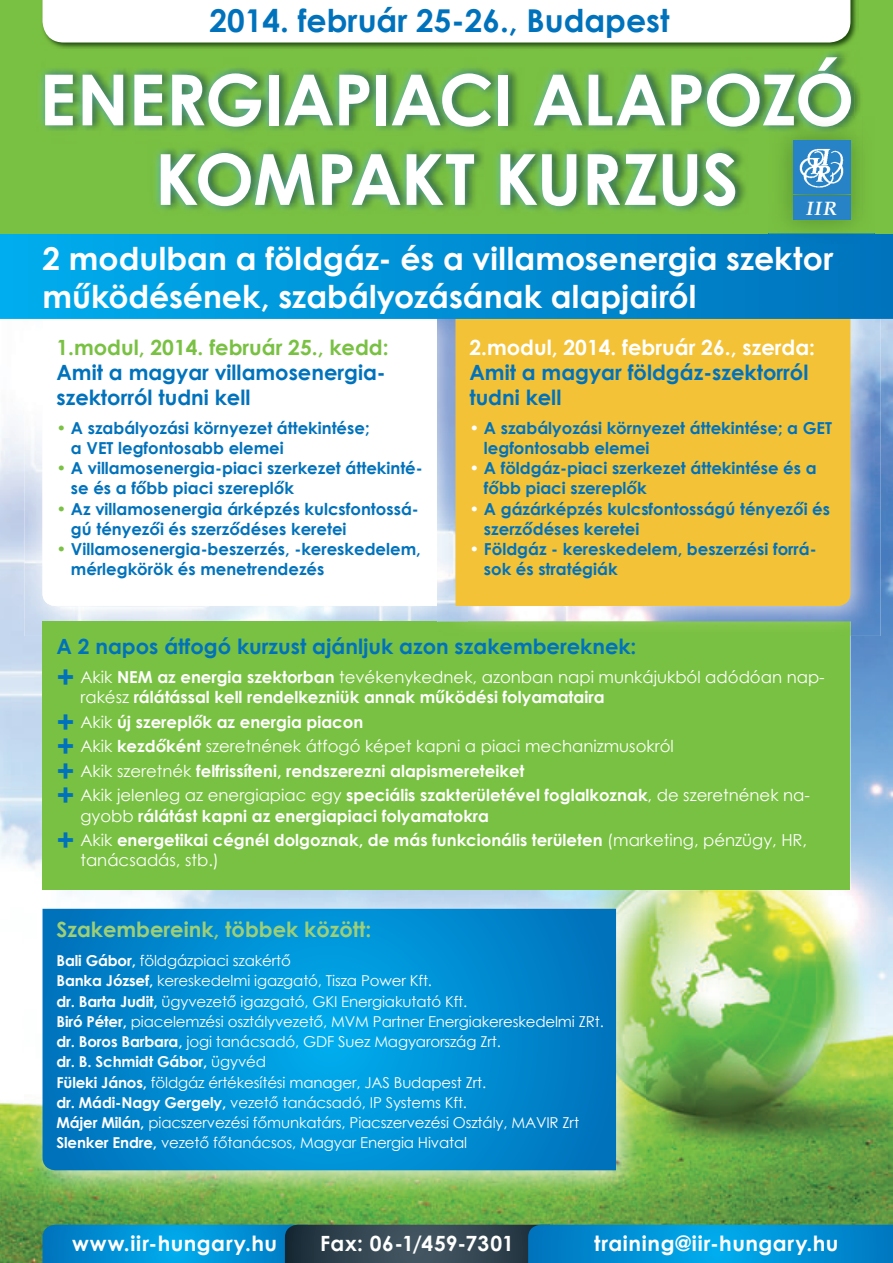
<style>
.page{position:relative;width:893px;height:1263px;background:#fff}
.page>*{position:absolute;margin:0;border:0;box-sizing:border-box;transform-origin:0 0}
.t1{font:700 70.5px/79.5px "Century Gothic";letter-spacing:-.015em;color:#fff;text-align:center}
.t2{font:700 31.5px/37.8px "Century Gothic";color:#fff}
.t3{font:700 31.5px "Century Gothic";color:#0072bc}
.t4{font:700 21px/25.2px "Century Gothic";color:#0072bc}
.t5{font:700 21px "Century Gothic";letter-spacing:.02em;color:#fff}
.t6{font:700 21px "Century Gothic";color:#fff}
.t7{font:700 21px "Century Gothic";color:#79c142}
.t8{font:700 21px "Century Gothic";color:#9ecf77}
.t9{font:700 21px "Century Gothic";letter-spacing:.04em;color:#fff}
.t10{font:italic 700 19.2px "Palatino Linotype";color:#fff}
.t11{font:700 16.5px/20.2px "Century Gothic";color:#0072bc}
.t12{font:700 16.5px/20.2px "Century Gothic";color:#fff}
.t13{font:16.5px/24.5px "Century Gothic";color:#fff}
.t14{font:15px/20.2px "Century Gothic";letter-spacing:-.01em;color:#fff}
.s1{color:#7ac144}
.s2{color:#fff}
.s3{font-size:30.45px;color:#0072bc}
.s4{font-weight:400}
.s5{font-weight:700;font-size:30.45px;color:#0072bc}
.s6{font-weight:700}
</style>
<div class="page">
<img style="left:0;top:319px;width:893px;height:944px">
<img style="left:25px;top:319px;width:413px;height:317px">
<svg style="left:43px;top:319px;width:394px;height:287px"></svg>
<img style="left:25px;top:891px;width:621px;height:309px">
<svg style="left:43px;top:909px;width:573px;height:261px;background:#008bd0"></svg>
<div style="left:43px;top:621px;width:807px;height:269px;background:#79c142"></div>
<img style="left:467px;top:319px;width:413px;height:317px">
<img style="left:438px;top:319px;width:29px;height:302px">
<img style="left:438px;top:621px;width:412px;height:15px">
<div style="left:455px;top:319px;width:395px;height:287px;background:#f3c237"></div>
<svg style="left:0;top:233px;width:893px;height:86px;background:#0190d3"></svg>
<div style="left:0;top:0;width:893px;height:233px;background:#79c142"></div>
<img style="left:39px;top:52px;width:821px;height:160px">
<img style="left:45px;top:57px;width:809px;height:70px">
<img style="left:769px;top:153px;width:105px;height:91px">
<img style="left:769px;top:116px;width:91px;height:100px">
<img style="left:769px;top:116px;width:85px;height:11px">
<img style="left:793px;top:141px;width:57px;height:53px">
<div style="left:793px;top:195px;width:57px;height:25px;background:#2783c5"></div>
<img style="left:42px;top:0;width:815px;height:49px">
<div style="left:43px;top:0;width:807px;height:43px;background:#fff"></div>
<svg style="left:43px;top:1225px;width:850px;height:38px;background:#0e7aaf"></svg>
<h2 class="t3" style="left:210px;top:-3px;width:461px">2014. február 25-26., Budapest</h2>
<h1 class="t1" style="left:39px;top:57px;width:816px">ENERGIAPIACI ALAPOZÓ<br>KOMPAKT KURZUS</h1>
<h2 class="t2" style="left:43px;top:238px;width:792px">2 modulban a földgáz- és a villamosenergia szektor működésének, szabályozásának alapjairól</h2>
<p class="t10" style="left:806px;top:195px;width:32px">IIR</p>
<h3 class="t7" style="left:56px;top:331px;width:334px">1.modul, 2014. február 25., kedd:</h3>
<h3 class="t4" style="left:56px;top:359px;width:331px">Amit a magyar villamosenergia&shy;szektorról tudni kell</h3>
<p class="t11" style="left:71px;top:417px;width:300px;text-indent:-15px"><span class="s1">•</span> A szabályozási környezet áttekintése; a VET legfontosabb elemei</p>
<p class="t11" style="left:71px;top:457px;width:353px;text-indent:-15px"><span class="s1">•</span> A villamosenergia-piaci szerkezet áttekinté&shy;se és a főbb piaci szereplők</p>
<p class="t11" style="left:71px;top:498px;width:349px;text-indent:-15px"><span class="s1">•</span> Az villamosenergia árképzés kulcsfontossá&shy;gú tényezői és szerződéses keretei</p>
<p class="t11" style="left:71px;top:538px;width:351px;text-indent:-15px"><span class="s1">•</span> Villamosenergia-beszerzés, -kereskedelem, mérlegkörök és menetrendezés</p>
<h3 class="t6" style="left:469px;top:331px;width:347px">2.modul, 2014. február 26., szerda:</h3>
<h3 class="t4" style="left:469px;top:359px;width:340px">Amit a magyar földgáz-szektorról tudni kell</h3>
<p class="t11" style="left:484px;top:417px;width:350px;text-indent:-15px"><span class="s2">•</span> A szabályozási környezet áttekintése; a GET legfontosabb elemei</p>
<p class="t11" style="left:484px;top:457px;width:334px;text-indent:-15px"><span class="s2">•</span> A földgáz-piaci szerkezet áttekintése és a főbb piaci szereplők</p>
<p class="t11" style="left:484px;top:498px;width:348px;text-indent:-15px"><span class="s2">•</span> A gázárképzés kulcsfontosságú tényezői és szerződéses keretei</p>
<p class="t11" style="left:484px;top:538px;width:334px;text-indent:-15px"><span class="s2">•</span> Földgáz - kereskedelem, beszerzési forrá&shy;sok és stratégiák</p>
<h3 class="t4" style="left:56px;top:633px;width:582px">A 2 napos átfogó kurzust ajánljuk azon szakembereknek:</h3>
<p class="t12" style="left:80px;top:666px;width:746px;text-indent:-24px"><span class="s3">+</span> <span class="s4">Akik</span> NEM az energia szektorban <span class="s4">tevékenykednek, azonban napi munkájukból adódóan nap&shy;rakész</span> rálátással kell rendelkezniük annak működési folyamataira</p>
<p class="t13" style="left:56px;top:709px;width:755px"><span class="s5">+</span> Akik <span class="s6">új szereplők az energia piacon<br></span><span class="s5">+</span> Akik <span class="s6">kezdőként</span> szeretnének átfogó képet kapni a piaci mechanizmusokról<br><span class="s5">+</span> Akik szeretnék <span class="s6">felfrissíteni, rendszerezni alapismereteiket<br></span><span class="s5">+</span> Akik jelenleg az energiapiac egy <span class="s6">speciális szakterületével foglalkoznak</span>, de szeretnének na-</p>
<p class="t12" style="left:56px;top:803px;width:752px;line-height:24.5px;text-indent:24px"><span class="s4">gyobb</span> rálátást kapni az energiapiaci folyamatokra<br><span class="s3">+</span> <span class="s4">Akik</span> energetikai cégnél dolgoznak, de más funkcionális területen <span class="s4">(marketing, pénzügy, HR,</span></p>
<p class="t13" style="left:80px;top:848px;width:140px">tanácsadás, stb.)</p>
<h3 class="t8" style="left:56px;top:914px;width:317px">Szakembereink, többek között:</h3>
<p class="t14" style="left:56px;top:950px;width:549px"><span class="s6">Bali Gábor,</span> földgázpiaci szakértő<br><span class="s6">Banka József,</span> kereskedelmi igazgató, Tisza Power Kft.<br><span class="s6">dr. Barta Judit,</span> ügyvezető igazgató, GKI Energiakutató Kft.<br><span class="s6">Biró Péter,</span> piacelemzési osztályvezető, MVM Partner Energiakereskedelmi ZRt. <span class="s6">dr. Boros Barbara,</span> jogi tanácsadó, GDF Suez Magyarország Zrt.<br><span class="s6">dr. B. Schmidt Gábor,</span> ügyvéd<br><span class="s6">Füleki János,</span> földgáz értékesítési manager, JAS Budapest Zrt.<br><span class="s6">dr. Mádi-Nagy Gergely,</span> vezető tanácsadó, IP Systems Kft.<br><span class="s6">Májer Milán,</span> piacszervezési főmunkatárs, Piacszervezési Osztály, MAVIR Zrt <span class="s6">Slenker Endre,</span> vezető főtanácsos, Magyar Energia Hivatal</p>
<h3 class="t9" style="left:72px;top:1227px;width:207px">www.iir-hungary.hu</h3>
<h3 class="t5" style="left:320px;top:1227px;width:195px">Fax: 06-1/459-7301</h3>
<h3 class="t5" style="left:594px;top:1227px;width:246px">training@iir-hungary.hu</h3>
</div>
